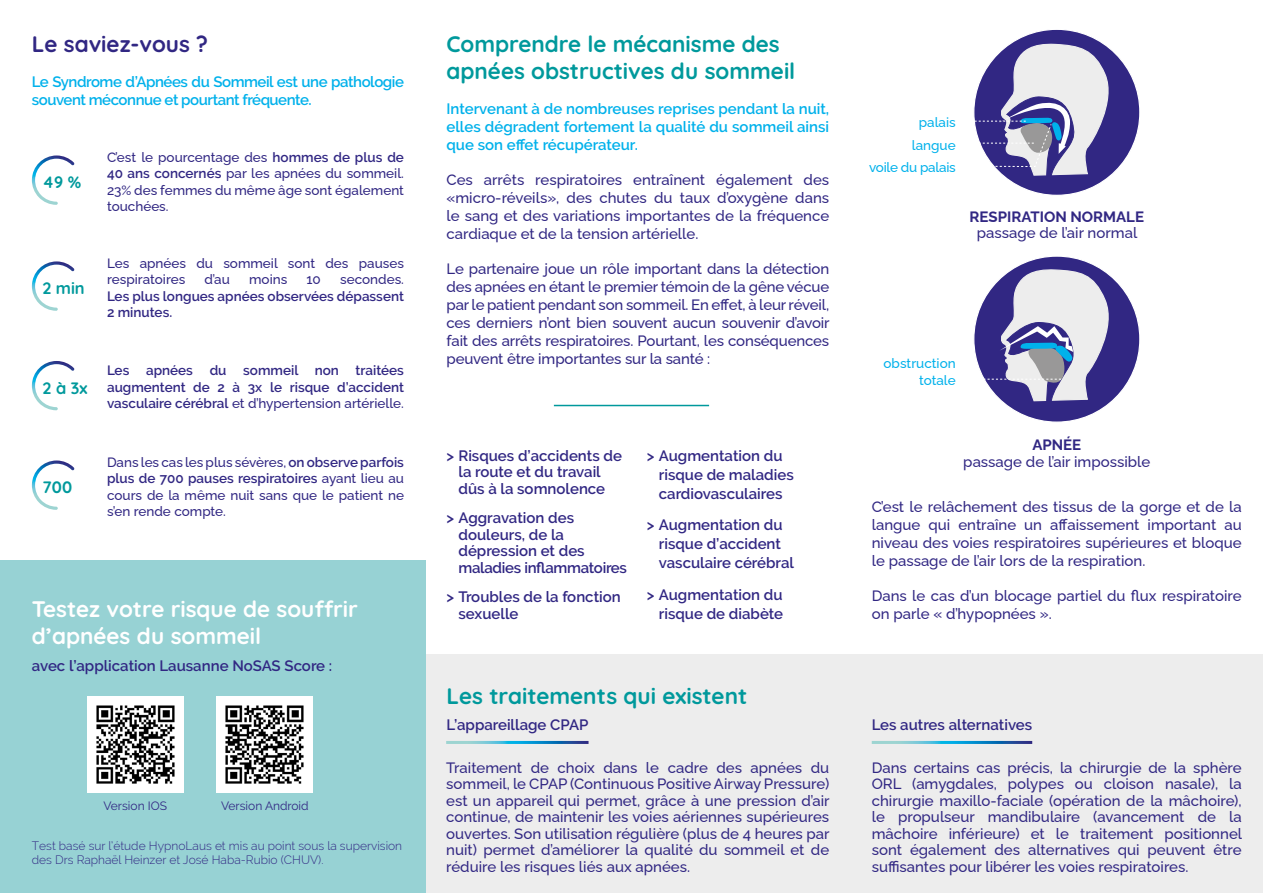
<style>
.page{position:relative;width:1263px;height:893px;background:#fff}
.page>*{position:absolute;margin:0;border:0;box-sizing:border-box;transform-origin:0 0}
.t1{font:300 22.5px/27px "Quicksand";color:#00999c}
.t2{font:300 22.5px/27px "Quicksand";color:#fff}
.t3{font:300 22.5px "Quicksand";color:#312783}
.t4{font:300 16.5px "Quicksand";color:#00999c}
.t5{font:500 15px/16.5px "Raleway";color:#312783;text-align:justify}
.t6{font:600 15px/16.5px "Raleway";color:#312783}
.t7{font:600 15px/18px "Raleway";letter-spacing:-.03em;color:#00b1eb}
.t8{font:700 15px "Raleway";color:#312783}
.t9{font:500 13.5px/16.5px "Raleway";color:#312783;text-align:justify}
.t10{font:600 13.5px/16.5px "Raleway";color:#312783}
.t11{font:500 13.5px/22.5px "Raleway";color:#00b1eb;text-align:right}
.t12{font:300 12px/14.4px "Raleway";color:#312783}
.t13{font:12px "Raleway";color:#312783}
.s1{font-weight:600}
.s2{font-weight:500}
</style>
<div class="page">
<div style="left:425px;top:655px;width:838px;height:238px;background:#ededed"></div>
<div style="left:0;top:560px;width:425px;height:333px;background:#97d2d4"></div>
<img style="left:217px;top:696px;width:96px;height:96px">
<img style="left:87px;top:696px;width:96px;height:96px">
<div style="left:974px;top:29px;width:166px;height:166px;background:#312783;border-radius:50%"></div>
<div style="left:974px;top:256px;width:166px;height:166px;background:#312783;border-radius:50%"></div>
<svg style="left:974px;top:268px;width:143px;height:135px"></svg>
<svg style="left:974px;top:42px;width:142px;height:135px"></svg>
<hr style="left:446px;top:741px;width:142px;height:3px;background:#fff">
<hr style="left:872px;top:741px;width:160px;height:3px;background:#fff">
<hr style="left:554px;top:405px;width:155px;height:1px;background:#00999c">
<svg style="left:32px;top:155px;width:42px;height:50px"></svg>
<svg style="left:32px;top:261px;width:42px;height:50px"></svg>
<svg style="left:32px;top:361px;width:42px;height:49px"></svg>
<svg style="left:32px;top:460px;width:42px;height:50px"></svg>
<h1 class="t3" style="left:32px;top:27px;width:178px">Le saviez-vous ?</h1>
<p class="t7" style="left:32px;top:73px;width:374px">Le Syndrome d’Apnées du Sommeil est une pathologie souvent méconnue et pourtant fréquente.</p>
<p class="t4" style="left:43px;top:170px;width:40px">49 %</p>
<p class="t4" style="left:42px;top:276px;width:44px">2 min</p>
<p class="t4" style="left:43px;top:375px;width:47px">2 à 3x</p>
<p class="t4" style="left:43px;top:475px;width:31px">700</p>
<p class="t9" style="left:107px;top:147px;width:298px">C’est le pourcentage des <span class="s1">hommes de plus de 40 ans concernés</span> par les apnées du sommeil.<br>23% des femmes du même âge sont également touchées.</p>
<p class="t9" style="left:107px;top:253px;width:298px">Les apnées du sommeil sont des pauses respiratoires</p>
<p class="t9" style="left:205px;top:270px;width:27px">d’au</p>
<p class="t9" style="left:249px;top:270px;width:40px">moins</p>
<p class="t9" style="left:307px;top:270px;width:16px">10</p>
<p class="t9" style="left:340px;top:270px;width:65px">secondes.</p>
<p class="t10" style="left:107px;top:288px;width:298px">Les plus longues apnées observées dépassent<br>2 minutes.</p>
<p class="t10" style="left:107px;top:362px;width:298px;text-align:justify">Les apnées du sommeil non traitées augmentent de 2 à 3x le risque d’accident vasculaire cérébral <span class="s2">et d’hypertension artérielle.</span></p>
<p class="t9" style="left:107px;top:452px;width:298px">Dans les cas les plus sévères, <span class="s1">on observe parfois plus de 700 pauses respiratoires</span> ayant lieu au cours de la même nuit sans que le patient ne s’en rende compte.</p>
<h1 class="t2" style="left:32px;top:593px;width:328px">Testez votre risque de souffrir d’apnées du sommeil</h1>
<p class="t6" style="left:32px;top:657px;width:302px">avec l’application Lausanne NoSAS Score :</p>
<p class="t13" style="left:103px;top:799px;width:65px">Version IOS</p>
<p class="t13" style="left:221px;top:799px;width:89px">Version Android</p>
<p class="t12" style="left:32px;top:838px;width:372px">Test basé sur l’étude HypnoLaus et mis au point sous la supervision des Drs Raphaël Heinzer et José Haba-Rubio (CHUV).</p>
<h1 class="t1" style="left:446px;top:28px;width:350px">Comprendre le mécanisme des apnées obstructives du sommeil</h1>
<p class="t7" style="left:446px;top:100px;width:384px;text-align:justify">Intervenant à de nombreuses reprises pendant la nuit, elles dégradent fortement la qualité du sommeil ainsi que son effet récupérateur.</p>
<p class="t5" style="left:446px;top:169px;width:384px;line-height:18px">Ces arrêts respiratoires entraînent également des «micro-réveils», des chutes du taux d’oxygène dans le sang et des variations importantes de la fréquence cardiaque et de la tension artérielle.</p>
<p class="t5" style="left:446px;top:258px;width:385px;line-height:18px">Le partenaire joue un rôle important dans la détection des apnées en étant le premier témoin de la gêne vécue par le patient pendant son sommeil. En effet, à leur réveil, ces derniers n’ont bien souvent aucun souvenir d’avoir fait des arrêts respiratoires. Pourtant, les conséquences peuvent être importantes sur la santé :</p>
<p class="t6" style="left:458px;top:447px;width:165px;text-indent:-12px">&gt; Risques d’accidents de la route et du travail dûs à la somnolence</p>
<p class="t6" style="left:458px;top:510px;width:170px;text-indent:-12px">&gt; Aggravation des douleurs, de la dépression et des maladies inflammatoires</p>
<p class="t6" style="left:458px;top:589px;width:164px;text-indent:-12px">&gt; Troubles de la fonction sexuelle</p>
<p class="t6" style="left:659px;top:446px;width:136px;line-height:18.9px;text-indent:-12px">&gt; Augmentation du risque de maladies cardiovasculaires</p>
<p class="t6" style="left:659px;top:516px;width:137px;line-height:18.9px;text-indent:-12px">&gt; Augmentation du risque d’accident vasculaire cérébral</p>
<p class="t6" style="left:647px;top:585px;width:138px;line-height:18.9px;text-align:right">&gt; Augmentation du risque de diabète</p>
<h1 class="t1" style="left:446px;top:680px;width:302px">Les traitements qui existent</h1>
<p class="t6" style="left:446px;top:717px;width:144px">L’appareillage CPAP</p>
<p class="t5" style="left:446px;top:757px;width:385px">Traitement de choix dans le cadre des apnées du sommeil, le CPAP (Continuous Positive Airway Pressure) est un appareil qui permet, grâce à une pression d’air continue, de maintenir les voies aériennes supérieures ouvertes. Son utilisation régulière (plus de 4 heures par nuit) permet d’améliorer la qualité du sommeil et de réduire les risques liés aux apnées.</p>
<p class="t11" style="left:869px;top:110px;width:88px">palais<br>langue<br>voile du palais</p>
<p class="t8" style="left:969px;top:204px;width:176px">RESPIRATION NORMALE</p>
<p class="t5" style="left:977px;top:223px;width:162px">passage de l’air normal</p>
<p class="t11" style="left:883px;top:354px;width:74px;line-height:16.2px">obstruction totale</p>
<p class="t8" style="left:1032px;top:433px;width:50px">APNÉE</p>
<p class="t5" style="left:963px;top:451px;width:189px">passage de l’air impossible</p>
<p class="t5" style="left:872px;top:496px;width:371px;line-height:18px">C’est le relâchement des tissus de la gorge et de la langue qui entraîne un affaissement important au niveau des voies respiratoires supérieures et bloque le passage de l’air lors de la respiration.</p>
<p class="t5" style="left:872px;top:585px;width:371px;line-height:18px">Dans le cas d’un blocage partiel du flux respiratoire on parle « d’hypopnées ».</p>
<p class="t6" style="left:872px;top:717px;width:162px">Les autres alternatives</p>
<p class="t5" style="left:872px;top:757px;width:372px">Dans certains cas précis, la chirurgie de la sphère ORL (amygdales, polypes ou cloison nasale), la chirurgie maxillo-faciale (opération de la mâchoire), le propulseur mandibulaire (avancement de la mâchoire inférieure) et le traitement positionnel sont également des alternatives qui peuvent être suffisantes pour libérer les voies respiratoires.</p>
</div>
